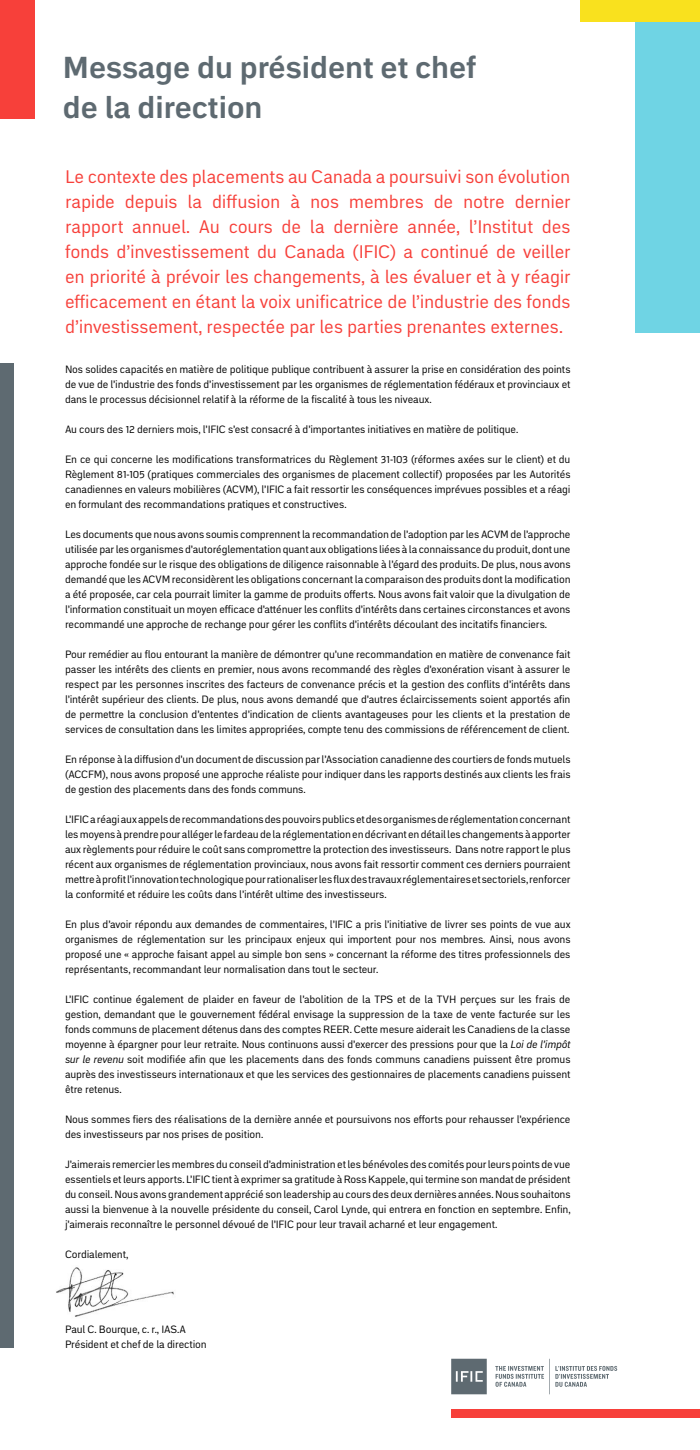
<style>
.page{position:relative;width:700px;height:1450px;background:#fff}
.page>*{position:absolute;margin:0;border:0;box-sizing:border-box;transform-origin:0 0}
.t1{font:700 30px/40px "Embarcadero MVB Pro";color:#5e6a71}
.t2{font:18px/25px "Embarcadero MVB Pro";letter-spacing:-.005em;color:#f7403a;text-align:justify}
.t3{font:10.5px/15px "Embarcadero MVB Pro";letter-spacing:-.015em;color:#000;text-align:justify}
.s1{font-style:italic}
</style>
<div class="page">
<div style="left:635px;top:0;width:65px;height:333px;background:#6fd4e4"></div>
<div style="left:581px;top:0;width:119px;height:22px;background:#f9e11e"></div>
<div style="left:0;top:364px;width:14px;height:984px;background:#5e6a71"></div>
<div style="left:0;top:0;width:35px;height:118px;background:#f7403a"></div>
<svg style="left:495px;top:1359px;width:122px;height:35px"></svg>
<svg style="left:451px;top:1359px;width:36px;height:35px"></svg>
<div style="left:452px;top:1410px;width:248px;height:8px;background:#f7403a"></div>
<img style="left:56px;top:1267px;width:118px;height:50px">
<h1 class="t1" style="left:63px;top:47px;width:415px">Message du président et chef de la direction</h1>
<p class="t2" style="left:65px;top:164px;width:507px">Le contexte des placements au Canada a poursuivi son évolution rapide depuis la diffusion à nos membres de notre dernier rapport annuel. Au cours de la dernière année, l’Institut des fonds d’investissement du Canada (IFIC) a continué de veiller en priorité à prévoir les changements, à les évaluer et à y réagir efficacement en étant la voix unificatrice de l’industrie des fonds d’investissement, respectée par les parties prenantes externes.</p>
<p class="t3" style="left:65px;top:361px;width:507px">Nos solides capacités en matière de politique publique contribuent à assurer la prise en considération des points de vue de l’industrie des fonds d’investissement par les organismes de réglementation fédéraux et provinciaux et dans le processus décisionnel relatif à la réforme de la fiscalité à tous les niveaux.</p>
<p class="t3" style="left:65px;top:421px;width:455px">Au cours des 12 derniers mois, l’IFIC s’est consacré à d’importantes initiatives en matière de politique.</p>
<p class="t3" style="left:65px;top:451px;width:507px">En ce qui concerne les modifications transformatrices du Règlement 31-103 (réformes axées sur le client) et du Règlement 81-105 (pratiques commerciales des organismes de placement collectif) proposées par les Autorités canadiennes en valeurs mobilières (ACVM), l’IFIC a fait ressortir les conséquences imprévues possibles et a réagi en formulant des recommandations pratiques et constructives.</p>
<p class="t3" style="left:65px;top:526px;width:507px">Les documents que nous avons soumis comprennent la recommandation de l’adoption par les ACVM de l’approche utilisée par les organismes d’autoréglementation quant aux obligations liées à la connaissance du produit, dont une approche fondée sur le risque des obligations de diligence raisonnable à l’égard des produits. De plus, nous avons demandé que les ACVM reconsidèrent les obligations concernant la comparaison des produits dont la modification a été proposée, car cela pourrait limiter la gamme de produits offerts. Nous avons fait valoir que la divulgation de l’information constituait un moyen efficace d’atténuer les conflits d’intérêts dans certaines circonstances et avons recommandé une approche de rechange pour gérer les conflits d’intérêts découlant des incitatifs financiers.</p>
<p class="t3" style="left:65px;top:646px;width:507px">Pour remédier au flou entourant la manière de démontrer qu’une recommandation en matière de convenance fait passer les intérêts des clients en premier, nous avons recommandé des règles d’exonération visant à assurer le respect par les personnes inscrites des facteurs de convenance précis et la gestion des conflits d’intérêts dans l’intérêt supérieur des clients. De plus, nous avons demandé que d’autres éclaircissements soient apportés afin de permettre la conclusion d’ententes d’indication de clients avantageuses pour les clients et la prestation de services de consultation dans les limites appropriées, compte tenu des commissions de référencement de client.</p>
<p class="t3" style="left:65px;top:752px;width:507px">En réponse à la diffusion d’un document de discussion par l’Association canadienne des courtiers de fonds mutuels (ACCFM), nous avons proposé une approche réaliste pour indiquer dans les rapports destinés aux clients les frais de gestion des placements dans des fonds communs.</p>
<p class="t3" style="left:65px;top:812px;width:507px">L’IFIC a réagi aux appels de recommandations des pouvoirs publics et des organismes de réglementation concernant les moyens à prendre pour alléger le fardeau de la réglementation en décrivant en détail les changements à apporter aux règlements pour réduire le coût sans compromettre la protection des investisseurs. Dans notre rapport le plus récent aux organismes de réglementation provinciaux, nous avons fait ressortir comment ces derniers pourraient mettre à profit l’innovation technologique pour rationaliser les flux des travaux réglementaires et sectoriels, renforcer la conformité et réduire les coûts dans l’intérêt ultime des investisseurs.</p>
<p class="t3" style="left:65px;top:917px;width:507px">En plus d’avoir répondu aux demandes de commentaires, l’IFIC a pris l’initiative de livrer ses points de vue aux organismes de réglementation sur les principaux enjeux qui importent pour nos membres. Ainsi, nous avons proposé une « approche faisant appel au simple bon sens » concernant la réforme des titres professionnels des représentants, recommandant leur normalisation dans tout le secteur.</p>
<p class="t3" style="left:65px;top:992px;width:507px">L’IFIC continue également de plaider en faveur de l’abolition de la TPS et de la TVH perçues sur les frais de gestion, demandant que le gouvernement fédéral envisage la suppression de la taxe de vente facturée sur les fonds communs de placement détenus dans des comptes REER. Cette mesure aiderait les Canadiens de la classe moyenne à épargner pour leur retraite. Nous continuons aussi d’exercer des pressions pour que la <span class="s1">Loi de l’impôt sur le revenu</span> soit modifiée afin que les placements dans des fonds communs canadiens puissent être promus auprès des investisseurs internationaux et que les services des gestionnaires de placements canadiens puissent être retenus.</p>
<p class="t3" style="left:65px;top:1112px;width:507px">Nous sommes fiers des réalisations de la dernière année et poursuivons nos efforts pour rehausser l’expérience des investisseurs par nos prises de position.</p>
<p class="t3" style="left:65px;top:1157px;width:507px">J’aimerais remercier les membres du conseil d’administration et les bénévoles des comités pour leurs points de vue essentiels et leurs apports. L’IFIC tient à exprimer sa gratitude à Ross Kappele, qui termine son mandat de président du conseil. Nous avons grandement apprécié son leadership au cours des deux dernières années. Nous souhaitons aussi la bienvenue à la nouvelle présidente du conseil, Carol Lynde, qui entrera en fonction en septembre. Enfin, j’aimerais reconnaître le personnel dévoué de l’IFIC pour leur travail acharné et leur engagement.</p>
<p class="t3" style="left:65px;top:1247px;width:65px">Cordialement,</p>
<p class="t3" style="left:65px;top:1322px;width:143px">Paul C. Bourque, c. r., IAS.A<br>Président et chef de la direction</p>
</div>
